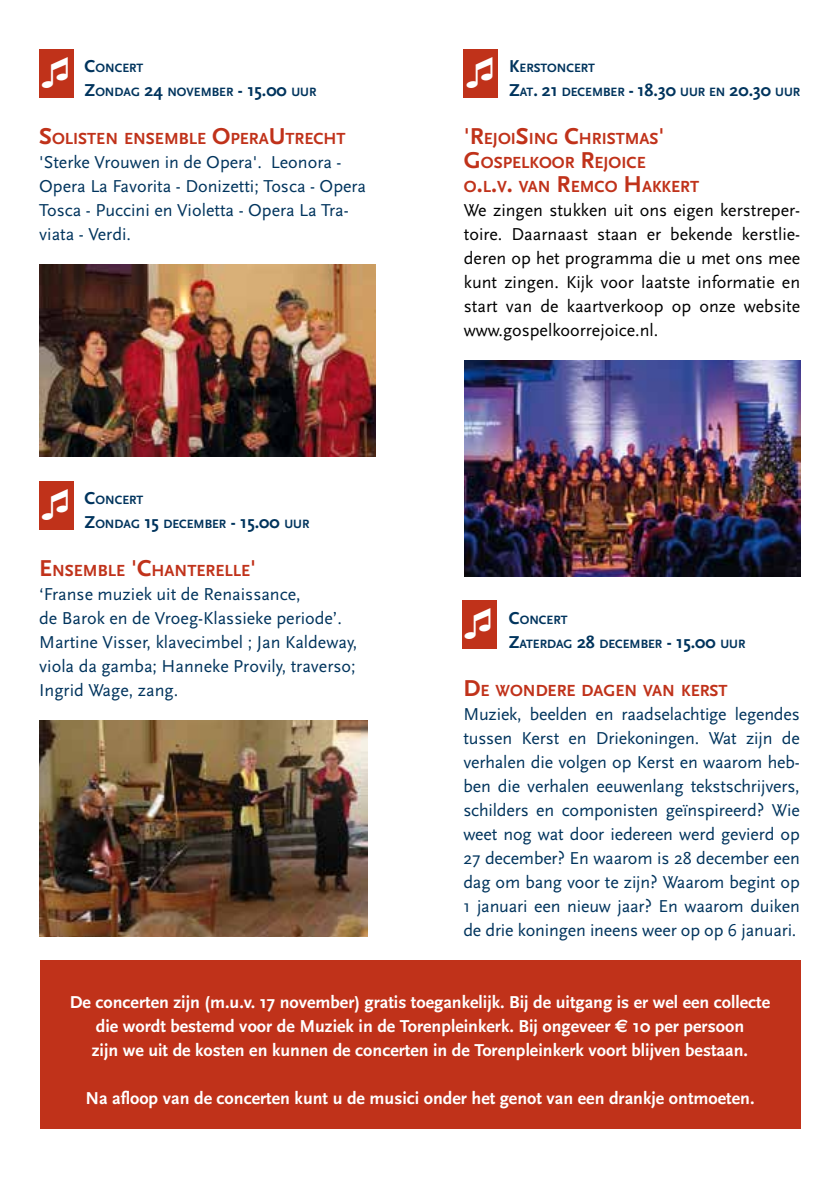
<style>
.page{position:relative;width:840px;height:1191px;background:#fff}
.page>*{position:absolute;margin:0;border:0;box-sizing:border-box;transform-origin:0 0}
.t1{font:18px/24px "Scala Sans";color:#00345d}
.t2{font:700 18px/24px "Scala Sans";color:#fff;text-align:center}
.t3{font:18px/24px "Scala Sans";color:#000;text-align:justify}
.t4{font:700 16.8px/24px "Scala Sans";color:#c0321a}
.t5{font:700 12.6px/24px "Scala Sans";color:#00345d}
.s1{font-size:18px}
.s2{font-size:24px}
.s3{font-family:"Euro Sans"}
</style>
<div class="page">
<div style="left:39px;top:49px;width:34px;height:48px;background:#c0321a"></div>
<div style="left:39px;top:481px;width:34px;height:48px;background:#c0321a"></div>
<div style="left:463px;top:49px;width:34px;height:48px;background:#c0321a"></div>
<div style="left:461px;top:600px;width:34px;height:48px;background:#c0321a"></div>
<div style="left:40px;top:960px;width:759px;height:168px;background:#c0321a"></div>
<img style="left:40px;top:264px;width:335px;height:192px">
<img style="left:40px;top:720px;width:327px;height:216px">
<img style="left:464px;top:360px;width:335px;height:216px">
<p class="t5" style="left:85px;top:56px;width:233px"><span class="s1">C</span>ONCERT<br><span class="s1">Z</span>ONDAG <span class="s1">24</span> NOVEM BER <span class="s1">- 15.00</span> UUR</p>
<p class="t4" style="left:39px;top:127px;width:308px"><span class="s2">S</span>OLISTEN ENSEM BLE <span class="s2">O</span>PERA<span class="s2">U</span>TRECHT</p>
<p class="t1" style="left:39px;top:150px;width:328px">'Sterke Vrouwen in de Opera'. Leonora - Opera La Favorita - Donizetti; Tosca - Opera Tosca - Puccini en Violetta - Opera La Tra&shy;viata - Verdi.</p>
<p class="t5" style="left:85px;top:488px;width:226px"><span class="s1">C</span>ONCERT<br><span class="s1">Z</span>ONDAG <span class="s1">15</span> DECEM BER <span class="s1">- 15.00</span> UUR</p>
<p class="t4" style="left:39px;top:559px;width:218px"><span class="s2">E</span>NSEM BLE <span class="s2">'C</span>HANTERELLE<span class="s2">'</span></p>
<p class="t1" style="left:39px;top:582px;width:319px">‘Franse muziek uit de Renaissance,<br>de Barok en de Vroeg-Klassieke periode’.<br>Martine Visser, klavecimbel ; Jan Kaldeway, viola da gamba; Hanneke Provily, traverso; Ingrid Wage, zang.</p>
<p class="t5" style="left:509px;top:56px;width:292px"><span class="s1">K</span>ERSTONCERT<br><span class="s1">Z</span>AT<span class="s1">. 21</span> DECEM BER <span class="s1">- 18.30</span> UUR EN <span class="s1">20.30</span> UUR</p>
<p class="t4" style="left:463px;top:127px;width:237px"><span class="s2">'R</span>EJOI<span class="s2">S</span>ING <span class="s2">C</span>HRISTMAS<span class="s2">'<br>G</span>OSPELKOOR <span class="s2">R</span>EJOICE<br>O<span class="s2">.</span>L<span class="s2">.</span>V<span class="s2">.</span> VAN <span class="s2">R</span>EMCO <span class="s2">H</span> AKKERT</p>
<p class="t3" style="left:463px;top:198px;width:338px">We zingen stukken uit ons eigen kerstreper&shy;toire. Daarnaast staan er bekende kerstlie&shy;deren op het programma die u met ons mee kunt zingen. Kijk voor laatste informatie en start van de kaartverkoop op onze website www.gospelkoorrejoice.nl.</p>
<p class="t5" style="left:508px;top:608px;width:238px"><span class="s1">C</span>ONCERT<br><span class="s1">Z</span>ATERDAG <span class="s1">28</span> DECEM BER <span class="s1">- 15.00</span> UUR</p>
<p class="t4" style="left:463px;top:679px;width:265px"><span class="s2">D</span>E WONDERE DAGEN VAN KERST</p>
<p class="t1" style="left:463px;top:702px;width:338px;text-align:justify">Muziek, beelden en raadselachtige legendes tussen Kerst en Driekoningen. Wat zijn de verhalen die volgen op Kerst en waarom heb&shy;ben die verhalen eeuwenlang tekstschrijvers, schilders en componisten geïnspireerd? Wie weet nog wat door iedereen werd gevierd op 27 december? En waarom is 28 december een dag om bang voor te zijn? Waarom begint op 1 januari een nieuw jaar? En waarom duiken de drie koningen ineens weer op op 6 januari.</p>
<p class="t2" style="left:70px;top:991px;width:701px">De concerten zijn (m.u.v. 17 november) gratis toegankelijk. Bij de uitgang is er wel een collecte die wordt bestemd voor de Muziek in de Torenpleinkerk. Bij ongeveer <span class="s3">E</span> 10 per persoon<br>zijn we uit de kosten en kunnen de concerten in de Torenpleinkerk voort blijven bestaan.</p>
<p class="t2" style="left:85px;top:1087px;width:670px">Na afloop van de concerten kunt u de musici onder het genot van een drankje ontmoeten.</p>
</div>
